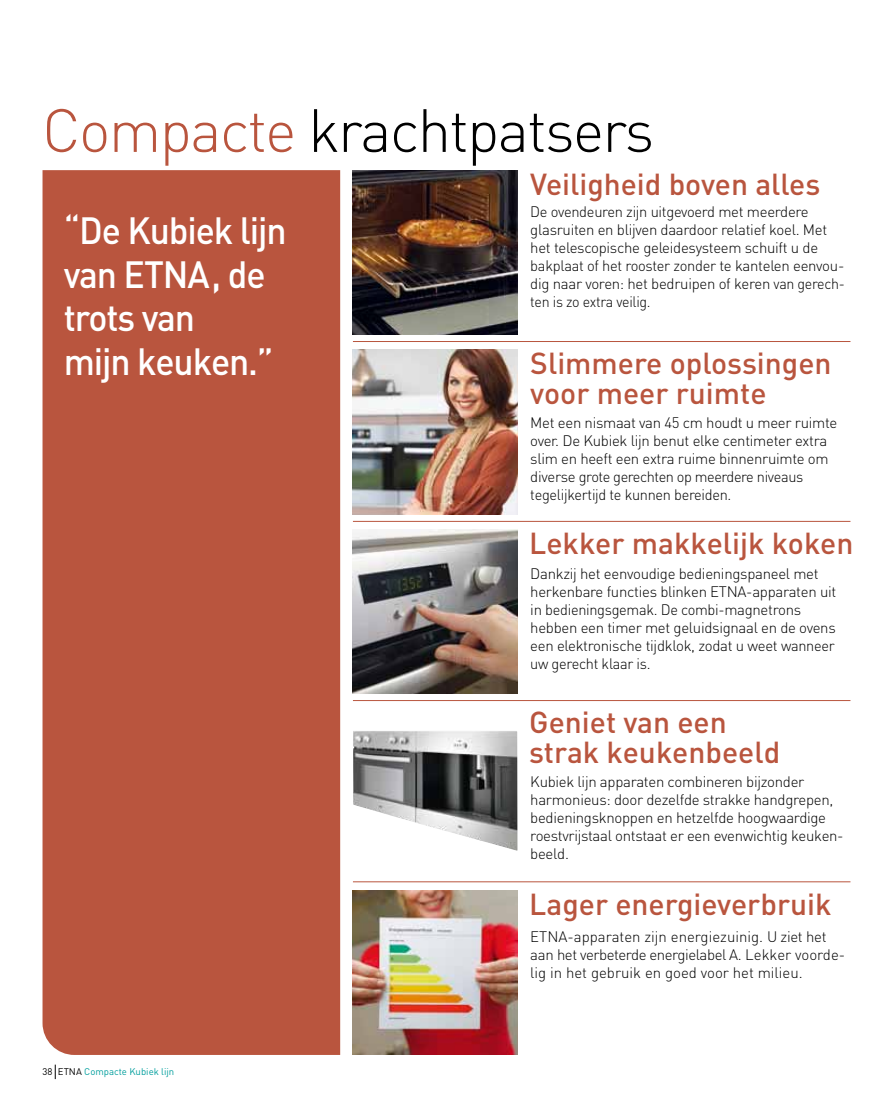
<style>
.page{position:relative;width:893px;height:1106px;background:#fff}
.page>*{position:absolute;margin:0;border:0;box-sizing:border-box;transform-origin:0 0}
.t1{font:300 60px "DIN";letter-spacing:-.03em;color:#000}
.t2{font:500 37.5px/43.5px "DIN";letter-spacing:-.03em;color:#fff;scale:.95 1}
.t3{font:500 30px/30px "DIN";color:#b9553e}
.t4{font:300 15px/18px "DIN";letter-spacing:-.02em;color:#000}
.t5{font:300 15px/18px "DIN";color:#000}
.t6{font:9.6px "DIN";color:#009e9d}
.s1{color:#b9553e}
.s2{color:#000}
</style>
<div class="page">
<img style="left:353px;top:350px;width:164px;height:164px">
<img style="left:353px;top:529px;width:164px;height:164px">
<img style="left:353px;top:890px;width:164px;height:164px">
<img style="left:353px;top:170px;width:164px;height:165px">
<svg style="left:55px;top:1064px;width:1px;height:15px"></svg>
<img style="left:353px;top:731px;width:164px;height:119px">
<div style="left:43px;top:170px;width:297px;height:884px;background:#b9553e"></div>
<hr style="left:353px;top:341px;width:497px;height:1px;background:#b9553e">
<hr style="left:353px;top:521px;width:497px;height:1px;background:#b9553e">
<hr style="left:353px;top:700px;width:497px;height:1px;background:#b9553e">
<hr style="left:353px;top:881px;width:497px;height:1px;background:#b9553e">
<h1 class="t1" style="left:42px;top:90px;width:614px"><span class="s1">Compacte</span> krachtpatsers</h1>
<h2 class="t2" style="left:64px;top:207px;width:236px">“De Kubiek lijn van ETNA, de trots van<br>mijn keuken.”</h2>
<p class="t6" style="left:43px;top:1065px;width:133px"><span class="s2">38 ETNA</span> Compacte Kubiek lijn</p>
<h3 class="t3" style="left:530px;top:168px;width:291px">Veiligheid boven alles</h3>
<p class="t4" style="left:530px;top:202px;width:316px">De ovendeuren zijn uitgevoerd met meerdere glasruiten en blijven daardoor relatief koel. Met het telescopische geleidesysteem schuift u de bakplaat of het rooster zonder te kantelen eenvou&shy;dig naar voren: het bedruipen of keren van gerech&shy;ten is zo extra veilig.</p>
<h3 class="t3" style="left:530px;top:347px;width:303px">Slimmere oplossingen voor meer ruimte</h3>
<p class="t4" style="left:530px;top:413px;width:309px">Met een nismaat van 45 cm houdt u meer ruimte over. De Kubiek lijn benut elke centimeter extra slim en heeft een extra ruime binnenruimte om diverse grote gerechten op meerdere niveaus tegelijkertijd te kunnen bereiden.</p>
<h3 class="t3" style="left:529px;top:526px;width:326px">Lekker makkelijk koken</h3>
<p class="t4" style="left:530px;top:563px;width:308px">Dankzij het eenvoudige bedieningspaneel met herkenbare functies blinken ETNA-apparaten uit in bedieningsgemak. De combi-magnetrons hebben een timer met geluidsignaal en de ovens een elektronische tijdklok, zodat u weet wanneer uw gerecht klaar is.</p>
<h3 class="t3" style="left:529px;top:706px;width:253px">Geniet van een strak keukenbeeld</h3>
<p class="t4" style="left:530px;top:772px;width:315px">Kubiek lijn apparaten combineren bijzonder harmonieus: door dezelfde strakke handgrepen, bedieningsknoppen en hetzelfde hoogwaardige roestvrijstaal ontstaat er een evenwichtig keuken&shy;beeld.</p>
<h3 class="t3" style="left:529px;top:887px;width:304px">Lager energieverbruik</h3>
<p class="t5" style="left:530px;top:926px;width:316px">ETNA-apparaten zijn energiezuinig. U ziet het aan het verbeterde energielabel A. Lekker voorde&shy;lig in het gebruik en goed voor het milieu.</p>
</div>
